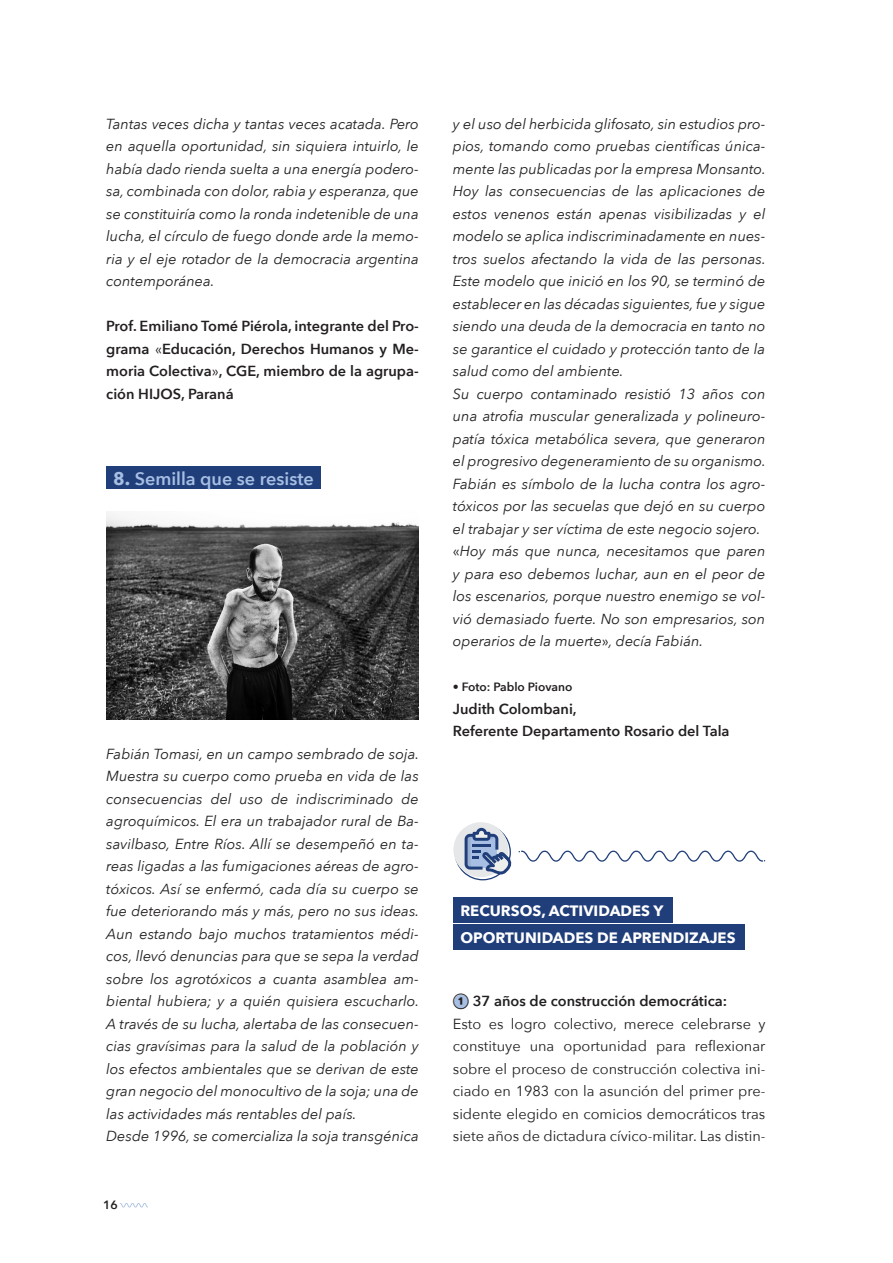
<style>
.page{position:relative;width:893px;height:1263px;background:#fff}
.page>*{position:absolute;margin:0;border:0;box-sizing:border-box;transform-origin:0 0}
.t1{font:600 18px "Avenir Next";color:#a7bfe3}
.BOLD{font:700 15px "Avenir Next";color:#fff}
.t2{font:italic 14.55px/22.5px "Avenir Next";color:#231f20;text-align:justify}
.t3{font:14.55px/22.5px "Avenir Next";color:#231f20;text-align:justify}
.t4{font:600 14.55px/22.5px "Avenir Next";color:#231f20;text-align:justify}
.t5{font:600 12px "Avenir Next";color:#231f20}
.s1{font-weight:400}
.s2{font-weight:700}
.s3{font-style:normal}
.s4{font-family:"Lato";font-weight:800}
</style>
<div class="page">
<svg style="left:120px;top:1203px;width:28px;height:4px"></svg>
<div style="left:454px;top:995px;width:14px;height:14px;background:#a7bfe3;border-radius:50%"></div>
<img style="left:106px;top:511px;width:313px;height:209px">
<div style="left:106px;top:466px;width:215px;height:23px;background:#203e7a"></div>
<svg style="left:455px;top:824px;width:57px;height:56px"></svg>
<svg style="left:518px;top:851px;width:247px;height:11px"></svg>
<div style="left:453px;top:897px;width:219px;height:25px;background:#203e7a"></div>
<div style="left:453px;top:924px;width:291px;height:26px;background:#203e7a"></div>
<p class="t2" style="left:106px;top:112px;width:314px">Tantas veces dicha y tantas veces acatada. Pero en aquella oportunidad, sin siquiera intuirlo, le había dado rienda suelta a una energía podero&shy;sa, combinada con dolor, rabia y esperanza, que se constituiría como la ronda indetenible de una lucha, el círculo de fuego donde arde la memo&shy;ria y el eje rotador de la democracia argentina contemporánea.</p>
<p class="t4" style="left:106px;top:315px;width:314px">Prof. Emiliano Tomé Piérola, integrante del Pro&shy;grama <span class="s1">«</span>Educación, Derechos Humanos y Me&shy;moria Colectiva<span class="s1">»</span>, CGE, miembro de la agrupa&shy;ción HIJOS, Paraná</p>
<p class="t1" style="left:113px;top:467px;width:202px"><span class="s2">8.</span> Semilla que se resiste</p>
<p class="t2" style="left:106px;top:742px;width:314px">Fabián Tomasi, en un campo sembrado de soja.<br>Muestra su cuerpo como prueba en vida de las consecuencias del uso de indiscriminado de agroquímicos. El era un trabajador rural de Ba&shy;savilbaso, Entre Ríos. Allí se desempeñó en ta&shy;reas ligadas a las fumigaciones aéreas de agro&shy;tóxicos. Así se enfermó, cada día su cuerpo se fue deteriorando más y más, pero no sus ideas.<br>Aun estando bajo muchos tratamientos médi&shy;cos, llevó denuncias para que se sepa la verdad sobre los agrotóxicos a cuanta asamblea am&shy;biental hubiera; y a quién quisiera escucharlo.<br>A través de su lucha, alertaba de las consecuen&shy;cias gravísimas para la salud de la población y los efectos ambientales que se derivan de este gran negocio del monocultivo de la soja; una de las actividades más rentables del país.</p>
<p class="t2" style="left:106px;top:1125px;width:314px">Desde 1996, se comercializa la soja transgénica</p>
<p class="t5" style="left:103px;top:1197px;width:16px">16</p>
<p class="t2" style="left:453px;top:112px;width:314px">y el uso del herbicida glifosato, sin estudios pro&shy;pios, tomando como pruebas científicas única&shy;mente las publicadas por la empresa Monsanto.<br>Hoy las consecuencias de las aplicaciones de estos venenos están apenas visibilizadas y el modelo se aplica indiscriminadamente en nues&shy;tros suelos afectando la vida de las personas.<br>Este modelo que inició en los 90, se terminó de establecer en las décadas siguientes, fue y sigue siendo una deuda de la democracia en tanto no se garantice el cuidado y protección tanto de la salud como del ambiente.</p>
<p class="t2" style="left:453px;top:382px;width:314px">Su cuerpo contaminado resistió 13 años con una atrofia muscular generalizada y polineuro&shy;patía tóxica metabólica severa, que generaron el progresivo degeneramiento de su organismo.</p>
<p class="t2" style="left:453px;top:472px;width:314px">Fabián es símbolo de la lucha contra los agro&shy;tóxicos por las secuelas que dejó en su cuerpo el trabajar y ser víctima de este negocio sojero.</p>
<p class="t2" style="left:453px;top:540px;width:314px"><span class="s3">«</span>Hoy más que nunca, necesitamos que paren y para eso debemos luchar, aun en el peor de los escenarios, porque nuestro enemigo se vol&shy;vió demasiado fuerte. No son empresarios, son operarios de la muerte<span class="s3">»</span>, decía Fabián.</p>
<p class="t5" style="left:453px;top:680px;width:121px"><span class="s2">•</span> Foto: Pablo Piovano</p>
<p class="t4" style="left:453px;top:697px;width:125px">Judith Colombani,</p>
<p class="t4" style="left:453px;top:720px;width:278px">Referente Departamento Rosario del Tala</p>
<p class="BOLD" style="left:460px;top:902px;width:205px">RECURSOS, ACTIVIDADES Y</p>
<p class="BOLD" style="left:460px;top:929px;width:277px">OPORTUNIDADES DE APRENDIZAJES</p>
<p class="t4" style="left:453px;top:990px;width:276px"><span class="s4">①</span> 37 años de construcción democrática:</p>
<p class="t3" style="left:453px;top:1012px;width:314px">Esto es logro colectivo, merece celebrarse y constituye una oportunidad para reflexionar sobre el proceso de construcción colectiva ini&shy;ciado en 1983 con la asunción del primer pre&shy;sidente elegido en comicios democráticos tras siete años de dictadura cívico-militar. Las distin-</p>
</div>
